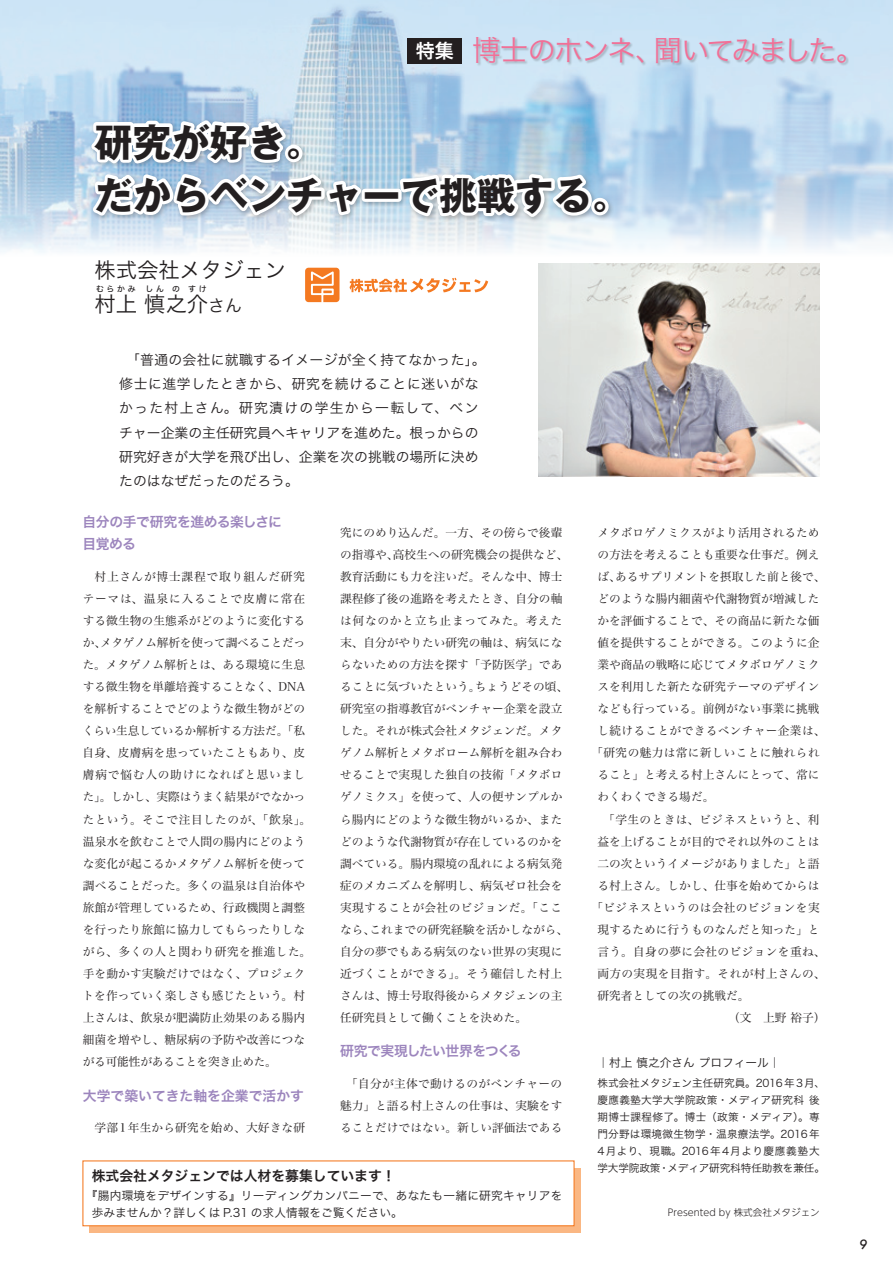
<style>
.page{position:relative;width:893px;height:1263px;background:#fff}
.page>*{position:absolute;margin:0;border:0;box-sizing:border-box;transform-origin:0 0}
.t1{font:700 38.25px/53.1px "Gothic MB101 Pr 6 N";color:#231f20}
.t2{font:28.65px "Hiragino Sans Pr 6 N W3";letter-spacing:-.07em;color:#f17097}
.t3{font:21.3px/34px "Hiragino Sans Pr 6 N W3";color:#231f20}
.t4{font:16.95px "Hiragino Sans Pr 6 N W3";color:#231f20}
.t5{font:13.8px/24.2px "Hiragino Sans Pr 6 N W3";letter-spacing:.02em;color:#231f20}
.t6{font:13.8px "Hiragino Sans Pr 6 N W6";color:#231f20}
.t7{font:13.8px/22px "Hiragino Sans Pr 6 N W6";letter-spacing:-.02em;color:#9c85bd}
.t8{font:13.8px "Hiragino Sans Pr 6 N W6";color:#9c85bd}
.t9{font:13.8px "Hiragino Sans Pr 6 N W6";letter-spacing:-.045em;color:#9c85bd}
.t10{font:italic 500 12.75px "Futura";color:#231f20}
.t11{font:11.7px/22px "Hiragino Serif Pr 6 N W3";color:#231f20}
.t12{font:11.7px "Hiragino Serif Pr 6 N W3";letter-spacing:.03em;color:#231f20}
.t13{font:11.7px/17px "Hiragino Sans Pr 6 N W3";letter-spacing:.02em;color:#231f20}
.t14{font:11.7px "Hiragino Serif Pr 6 N W3";letter-spacing:.035em;color:#231f20}
.t15{font:11.7px "Hiragino Sans Pr 6 N W3";color:#231f20}
.t16{font:10.65px/17px "Hiragino Sans Pr 6 N W3";letter-spacing:.02em;color:#231f20}
.t17{font:300 9.6px "UD Shin Go NT Pr 6 N";color:#231f20}
.t18{font:8.55px "Hiragino Sans Pr 6 N W3";letter-spacing:.25em;color:#231f20}
.s1{font-family:"Hiragino Sans Pr 6 N W6";font-size:19.2px;color:#fff}
</style>
<div class="page">
<img style="left:0;top:0;width:893px;height:285px">
<svg style="left:90px;top:1168px;width:491px;height:65px;background:#f9b47e"></svg>
<div style="left:89px;top:117px;width:526px;height:106px;background:#231f20;opacity:.3"></div>
<svg style="left:83px;top:115px;width:284px;height:106px"></svg>
<svg style="left:396px;top:151px;width:216px;height:71px"></svg>
<img style="left:539px;top:264px;width:281px;height:212px">
<div style="left:473px;top:37px;width:376px;height:30px;background:#231f20;opacity:.25"></div>
<div style="left:407px;top:38px;width:55px;height:26px;background:#231f20"></div>
<svg style="left:305px;top:268px;width:34px;height:34px"></svg>
<svg style="left:350px;top:278px;width:138px;height:15px"></svg>
<div style="left:82px;top:1160px;width:493px;height:66px;background:#fff;border:1px solid #f47921"></div>
<h2 class="t2" style="left:416px;top:25px;width:450px"><span class="s1">特集</span> 博士のホンネ、聞いてみました。</h2>
<h1 class="t1" style="left:95px;top:114px;width:537px">研究が好き。<br>だからベンチャーで挑戦する。</h1>
<h3 class="t3" style="left:95px;top:252px;width:193px">株式会社メタジェン村上慎之介</h3>
<p class="t18" style="left:96px;top:282px;width:42px">むらかみ</p>
<p class="t18" style="left:145px;top:282px;width:21px">しん</p>
<p class="t18" style="left:172px;top:282px;width:10px">の</p>
<p class="t18" style="left:188px;top:282px;width:21px">すけ</p>
<h3 class="t4" style="left:208px;top:291px;width:36px">さん</h3>
<p class="t5" style="left:119px;top:347px;width:368px;text-indent:7px">「普通の会社に就職するイメージが全く持てなかった」。修士に進学したときから、研究を続けることに迷いがなかった村上さん。研究漬けの学生から一転して、ベンチャー企業の主任研究員へキャリアを進めた。根っからの研究好きが大学を飛び出し、企業を次の挑戦の場所に決めたのはなぜだったのだろう。</p>
<p class="t7" style="left:82px;top:510px;width:201px">自分の手で研究を進める楽しさに目覚める</p>
<p class="t11" style="left:83px;top:564px;width:230px;text-indent:12px">村上さんが博士課程で取り組んだ研究テーマは、温泉に入ることで皮膚に常在する微生物の生態系がどのように変化するか、メタゲノム解析を使って調べることだった。メタゲノム解析とは、ある環境に生息する微生物を単離培養することなく、DNAを解析することでどのような微生物がどのくらい生息しているか解析する方法だ。「私自身、皮膚病を患っていたこともあり、皮膚病で悩む人の助けになればと思いました」。しかし、実際はうまく結果がでなかったという。そこで注目したのが、「飲泉」。温泉水を飲むことで人間の腸内にどのような変化が起こるかメタゲノム解析を使って調べることだった。多くの温泉は自治体や旅館が管理しているため、行政機関と調整を行ったり旅館に協力してもらったりしながら、多くの人と関わり研究を推進した。手を動かす実験だけではなく、プロジェクトを作っていく楽しさも感じたという。村上さんは、飲泉が肥満防止効果のある腸内細菌を増やし、糖尿病の予防や改善につながる可能性があることを突き止めた。</p>
<p class="t8" style="left:83px;top:1083px;width:223px">大学で築いてきた軸を企業で活かす</p>
<p class="t11" style="left:95px;top:1116px;width:212px">学部1年生から研究を始め、大好きな研</p>
<p class="t11" style="left:340px;top:520px;width:230px">究にのめり込んだ。一方、その傍らで後輩の指導や、高校生への研究機会の提供など、教育活動にも力を注いだ。そんな中、博士課程修了後の進路を考えたとき、自分の軸は何なのかと立ち止まってみた。考えた末、自分がやりたい研究の軸は、病気にならないための方法を探す「予防医学」であることに気づいたという。ちょうどその頃、研究室の指導教官がベンチャー企業を設立した。それが株式会社メタジェンだ。メタゲノム解析とメタボローム解析を組み合わせることで実現した独自の技術「メタボロゲノミクス」を使って、人の便サンプルから腸内にどのような微生物がいるか、またどのような代謝物質が存在しているのかを調べている。腸内環境の乱れによる病気発症のメカニズムを解明し、病気ゼロ社会を実現することが会社のビジョンだ。「ここなら、これまでの研究経験を活かしながら、自分の夢でもある病気のない世界の実現に近づくことができる」。そう確信した村上さんは、博士号取得後からメタジェンの主任研究員として働くことを決めた。</p>
<p class="t9" style="left:340px;top:1039px;width:183px">研究で実現したい世界をつくる</p>
<p class="t11" style="left:340px;top:1072px;width:224px;text-align:center">「自分が主体で動けるのがベンチャーの魅力」と語る村上さんの仕事は、実験をすることだけではない。新しい評価法である</p>
<p class="t6" style="left:92px;top:1163px;width:306px">株式会社メタジェンでは人材を募集しています！</p>
<p class="t13" style="left:92px;top:1187px;width:472px;text-indent:-6px">『腸内環境をデザインする』リーディングカンパニーで、あなたも一緒に研究キャリアを歩みませんか？詳しくは P.31 の求人情報をご覧ください。</p>
<p class="t11" style="left:597px;top:520px;width:224px">メタボロゲノミクスがより活用されるため</p>
<p class="t11" style="left:597px;top:542px;width:224px">の方法を考えることも重要な仕事だ。例え</p>
<p class="t11" style="left:597px;top:564px;width:230px">ば、あるサプリメントを摂取した前と後で、</p>
<p class="t11" style="left:597px;top:586px;width:224px">どのような腸内細菌や代謝物質が増減した</p>
<p class="t11" style="left:597px;top:608px;width:224px">かを評価することで、その商品に新たな価</p>
<p class="t11" style="left:597px;top:631px;width:224px">値を提供することができる。このように企</p>
<p class="t11" style="left:597px;top:653px;width:224px">業や商品の戦略に応じてメタボロゲノミク</p>
<p class="t11" style="left:597px;top:675px;width:224px">スを利用した新たな研究テーマのデザイン</p>
<p class="t11" style="left:597px;top:697px;width:224px">なども行っている。前例がない事業に挑戦</p>
<p class="t12" style="left:597px;top:721px;width:229px">し続けることができるベンチャー企業は、</p>
<p class="t12" style="left:592px;top:743px;width:230px">「研究の魅力は常に新しいことに触れられ</p>
<p class="t11" style="left:597px;top:763px;width:224px">ること」と考える村上さんにとって、常に</p>
<p class="t11" style="left:597px;top:785px;width:118px">わくわくできる場だ。</p>
<p class="t14" style="left:603px;top:809px;width:218px">「学生のときは、ビジネスというと、利</p>
<p class="t11" style="left:597px;top:829px;width:224px">益を上げることが目的でそれ以外のことは</p>
<p class="t11" style="left:597px;top:851px;width:224px">二の次というイメージがありました」と語</p>
<p class="t11" style="left:597px;top:873px;width:224px">る村上さん。しかし、仕事を始めてからは</p>
<p class="t12" style="left:592px;top:897px;width:230px">「ビジネスというのは会社のビジョンを実</p>
<p class="t11" style="left:597px;top:917px;width:224px">現するために行うものなんだと知った」と</p>
<p class="t12" style="left:597px;top:941px;width:229px">言う。自身の夢に会社のビジョンを重ね、</p>
<p class="t12" style="left:597px;top:963px;width:229px">両方の実現を目指す。それが村上さんの、</p>
<p class="t11" style="left:597px;top:983px;width:154px">研究者としての次の挑戦だ。</p>
<p class="t11" style="left:728px;top:1005px;width:99px">（文　上野裕子）</p>
<p class="t15" style="left:597px;top:1052px;width:185px">｜村上 慎之介さん プロフィール｜</p>
<p class="t16" style="left:597px;top:1074px;width:229px">株式会社メタジェン主任研究員。2016年3月、慶應義塾大学大学院政策・メディア研究科 後期博士課程修了。博士（政策・メディア）。専門分野は環境微生物学・温泉療法学。2016年<br>4月より、現職。2016年4月より慶應義塾大学大学院政策・メディア研究科特任助教を兼任。</p>
<p class="t17" style="left:668px;top:1205px;width:154px">Presented by 株式会社メタジェン</p>
<p class="t10" style="left:860px;top:1235px;width:9px">9</p>
</div>
